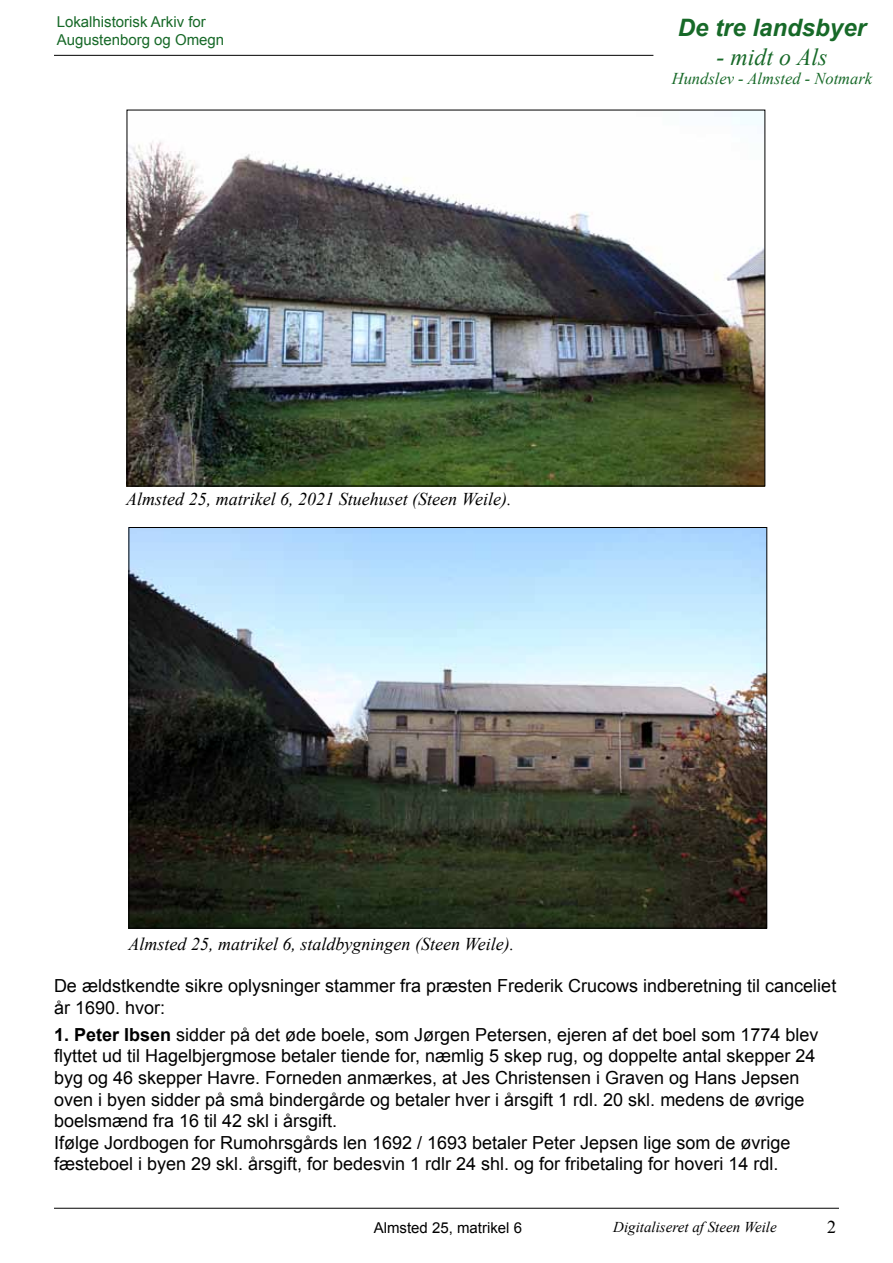
<style>
.page{position:relative;width:893px;height:1263px;background:#fff}
.page>*{position:absolute;margin:0;border:0;box-sizing:border-box;transform-origin:0 0}
.t1{font:italic 700 24px "Arial";color:#176928}
.t2{font:italic 24px "Times New Roman";color:#176928}
.t3{font:18px/21.6px "Arial";color:#000}
.t4{font:italic 18px "Times New Roman";color:#000}
.t5{font:18px "Times New Roman";color:#000}
.t6{font:italic 16.5px "Times New Roman";color:#176928}
.t7{font:15px/18px "Arial";color:#176928}
.t8{font:italic 15px "Times New Roman";color:#000}
.t9{font:15px "Arial";color:#000}
.s1{font-weight:700}
</style>
<div class="page">
<hr style="left:54px;top:1208px;width:785px;height:1px;background:#000">
<hr style="left:54px;top:55px;width:599px;height:1px;background:#000">
<img style="left:129px;top:112px;width:634px;height:372px">
<img style="left:131px;top:529px;width:634px;height:397px">
<p class="t7" style="left:57px;top:13px;width:169px">Lokalhistorisk Arkiv for<br>Augustenborg og Omegn</p>
<h1 class="t1" style="left:678px;top:11px;width:190px">De tre landsbyer</h1>
<h1 class="t2" style="left:716px;top:40px;width:112px">- midt o Als</h1>
<p class="t6" style="left:672px;top:68px;width:202px">Hundslev - Almsted - Notmark</p>
<p class="t4" style="left:126px;top:486px;width:387px">Almsted 25, matrikel 6, 2021 Stuehuset (Steen Weile).</p>
<p class="t4" style="left:129px;top:932px;width:387px">Almsted 25, matrikel 6, staldbygningen (Steen Weile).</p>
<p class="t3" style="left:54px;top:975px;width:784px">De ældstkendte sikre oplysninger stammer fra præsten Frederik Crucows indberetning til canceliet år 1690. hvor:</p>
<p class="t3" style="left:54px;top:1024px;width:766px"><span class="s1">1. Peter Ibsen</span> sidder på det øde boele, som Jørgen Petersen, ejeren af det boel som 1774 blev flyttet ud til Hagelbjergmose betaler tiende for, næmlig 5 skep rug, og doppelte antal skepper 24 byg og 46 skepper Havre. Forneden anmærkes, at Jes Christensen i Graven og Hans Jepsen oven i byen sidder på små bindergårde og betaler hver i årsgift 1 rdl. 20 skl. medens de øvrige boelsmænd fra 16 til 42 skl i årsgift.<br>Ifølge Jordbogen for Rumohrsgårds len 1692 / 1693 betaler Peter Jepsen lige som de øvrige fæsteboel i byen 29 skl. årsgift, for bedesvin 1 rdlr 24 shl. og for fribetaling for hoveri 14 rdl.</p>
<p class="t9" style="left:374px;top:1218px;width:150px">Almsted 25, matrikel 6</p>
<p class="t8" style="left:613px;top:1216px;width:165px">Digitaliseret af Steen Weile</p>
<p class="t5" style="left:827px;top:1215px;width:10px">2</p>
</div>
